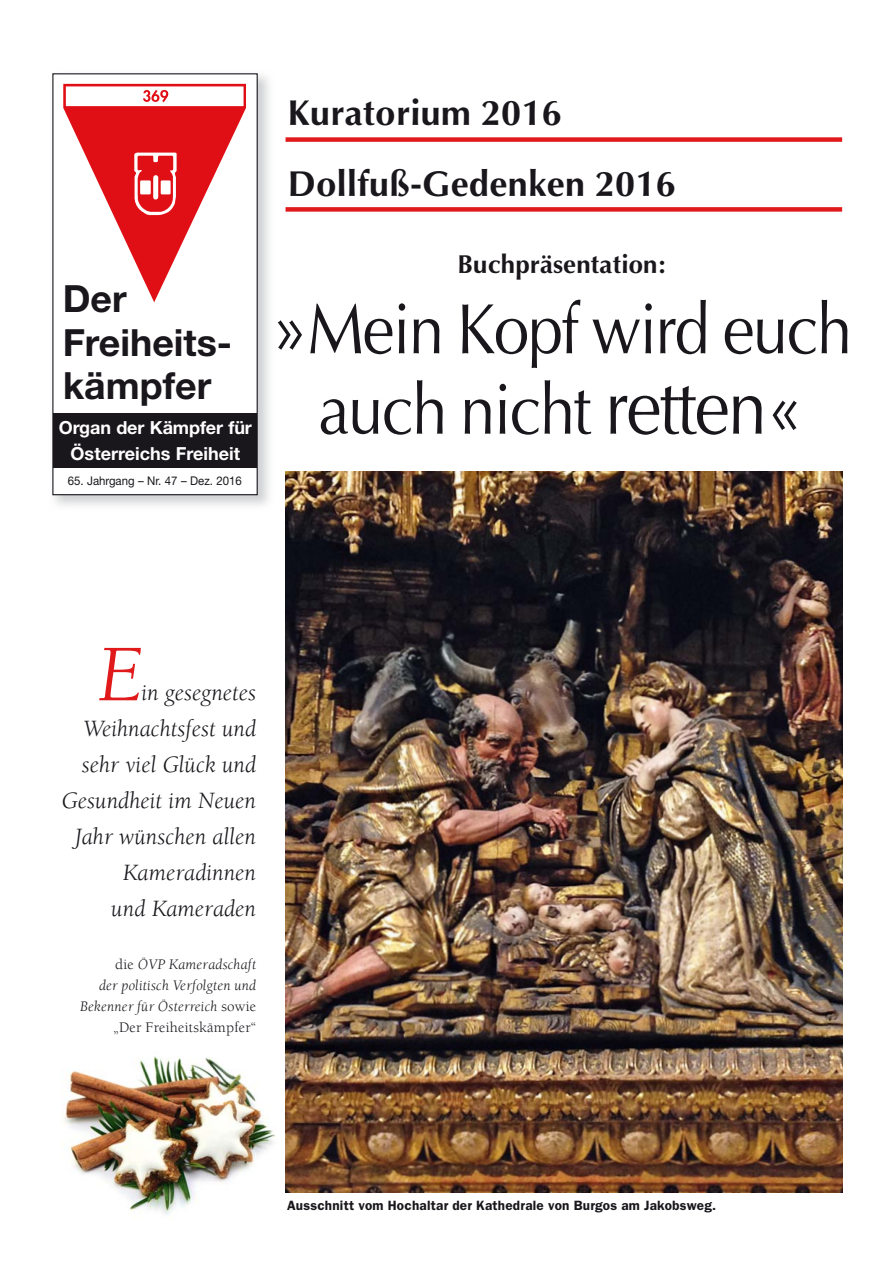
<style>
.page{position:relative;width:893px;height:1263px;background:#fff}
.page>*{position:absolute;margin:0;border:0;box-sizing:border-box;transform-origin:0 0}
.t1{font:italic 82.5px "Berkeley";color:#e0191b}
.t2{font:71.85px/80.4px "Optima";letter-spacing:-.03em;color:#1a171c;text-align:center;scale:.89 1}
.t3{font:700 37.5px/43.5px "Helvetica Neue";color:#1a171c}
.t4{font:700 36px/70.9px "Optima";letter-spacing:.01em;color:#1a171c}
.t5{font:700 25.8px "Optima";letter-spacing:.005em;color:#1a171c}
.t6{font:italic 24px/36px "Berkeley";color:#1a171c;text-align:right}
.t7{font:700 18px/25.8px "Helvetica Neue";letter-spacing:-.005em;color:#fff;text-align:center}
.t8{font:italic 15px/21px "Berkeley";letter-spacing:.015em;color:#1a171c;text-align:right}
.t9{font:600 13.5px "Franklin Gothic";letter-spacing:.015em;color:#1a171c}
.t10{font:12px "Helvetica Neue";color:#1a171c;scale:.95 1}
.s1{font-size:79.05px}
.s2{font-style:normal}
</style>
<div class="page">
<img style="left:63px;top:83px;width:183px;height:220px">
<div style="left:54px;top:413px;width:203px;height:54px;background:#1a171c"></div>
<div style="left:52px;top:73px;width:206px;height:422px;border:1px solid #1a171c"></div>
<div style="left:285px;top:137px;width:557px;height:5px;background:#e0191b"></div>
<div style="left:285px;top:207px;width:557px;height:5px;background:#e0191b"></div>
<img style="left:285px;top:472px;width:557px;height:720px">
<img style="left:63px;top:1056px;width:213px;height:159px">
<h3 class="t3" style="left:63px;top:280px;width:171px">Der<br>Freiheits - kämpfer</h3>
<p class="t7" style="left:59px;top:416px;width:194px">Organ der Kämpfer für<br>Österreichs Freiheit</p>
<p class="t10" style="left:68px;top:474px;width:185px">65. Jahrgang – Nr. 47 – Dez. 2016</p>
<h3 class="t4" style="left:288px;top:81px;width:390px">Kuratorium 2016<br>Dollfuß-Gedenken 2016</h3>
<p class="t5" style="left:457px;top:254px;width:209px">Buchpräsentation:</p>
<h2 class="t2" style="left:270px;top:296px;width:655px"><span class="s1">»</span>Mein Kopf wird euch auch nicht <span class="s1">retten«</span></h2>
<h1 class="t1" style="left:97px;top:642px;width:46px">E</h1>
<p class="t6" style="left:62px;top:677px;width:196px">in gesegnetes<br>Weihnachtsfest und sehr viel Glück und<br>Gesundheit im Neuen<br>Jahr wünschen allen<br>Kameradinnen<br>und Kameraden</p>
<p class="t8" style="left:80px;top:955px;width:177px"><span class="s2">die</span> ÖVP Kameradschaft<br>der politisch Verfolgten und<br>Bekenner für Österreich <span class="s2">sowie „Der Freiheitskämpfer“</span></p>
<p class="t9" style="left:287px;top:1200px;width:431px">Ausschnitt vom Hochaltar der Kathedrale von Burgos am Jakobsweg.</p>
</div>
